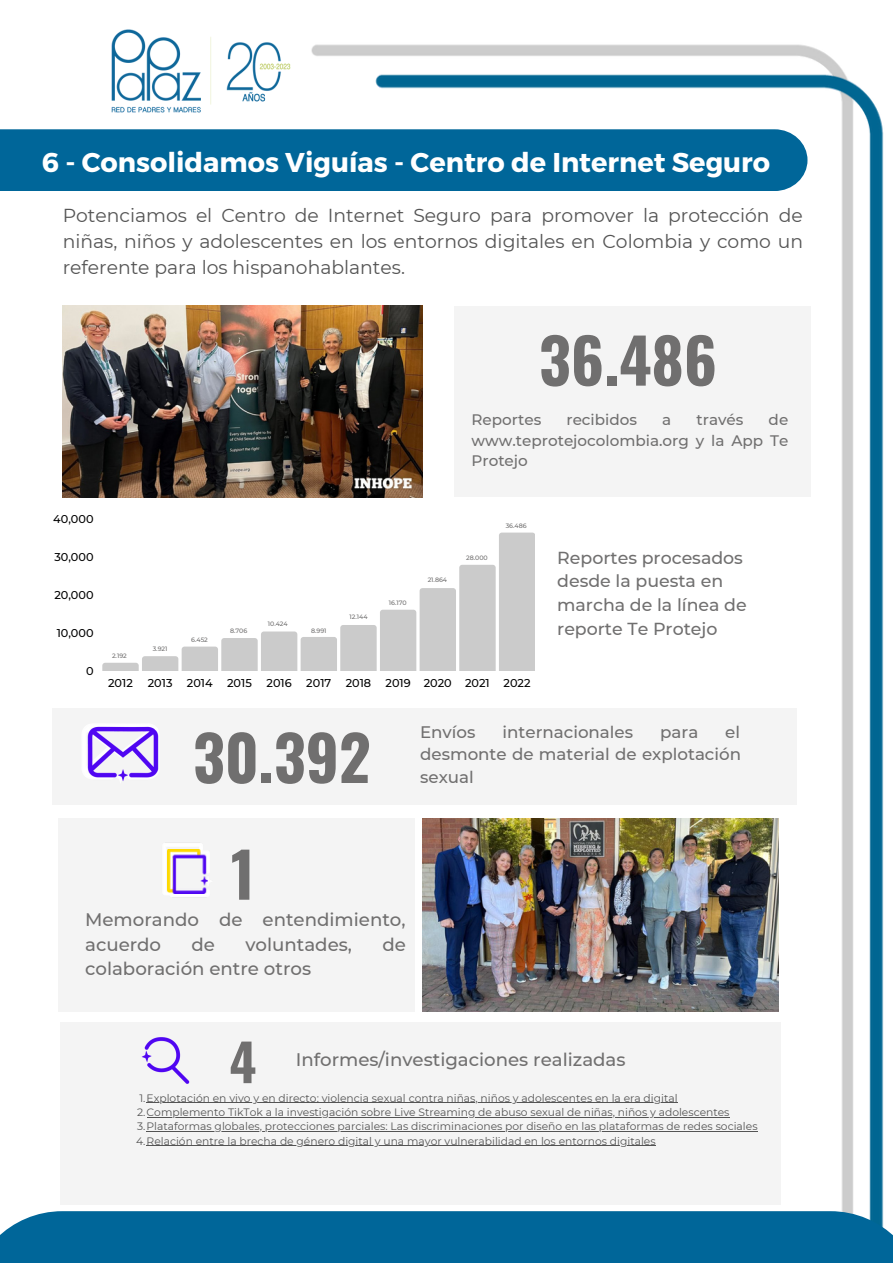
<style>
.page{position:relative;width:893px;height:1264px;background:#fff}
.page>*{position:absolute;margin:0;border:0;box-sizing:border-box;transform-origin:0 0}
.t1{font:700 61.8px "Oswald";color:#706f6f}
.t2{font:700 51.3px "Oswald";color:#706f6f}
.t3{font:700 27.15px "Montserrat";color:#fff}
.t4{font:18.75px/25.8px "Montserrat";color:#545454;text-align:justify}
.t5{font:500 18.15px/24.8px "Montserrat";color:#706f6f}
.t6{font:500 17.4px/23.5px "Montserrat";color:#706f6f}
.t7{font:500 16.65px/22.5px "Montserrat";color:#706f6f;text-align:right}
.t8{font:500 15.15px/20.2px "Montserrat";color:#706f6f;text-align:justify}
.t9{font:500 11.25px "Montserrat";color:#000}
.t10{font:10.8px/14.2px "Montserrat";color:#545454}
.t11{font:500 6.3px "Montserrat";color:#706f6f}
</style>
<div class="page">
<img style="left:58px;top:44px;width:826px;height:1167px">
<div style="left:0;top:1211px;width:892px;height:51px;background:#069"></div>
<img style="left:80px;top:29px;width:241px;height:100px">
<div style="left:454px;top:306px;width:356px;height:190px;background:#f4f4f4"></div>
<div style="left:52px;top:708px;width:744px;height:97px;background:#f4f4f4"></div>
<div style="left:58px;top:818px;width:357px;height:193px;background:#f4f4f4"></div>
<svg style="left:102px;top:532px;width:433px;height:139px"></svg>
<img style="left:63px;top:306px;width:359px;height:191px">
<img style="left:422px;top:818px;width:356px;height:193px">
<img style="left:164px;top:844px;width:45px;height:52px">
<img style="left:167px;top:849px;width:41px;height:44px">
<img style="left:83px;top:725px;width:76px;height:56px">
<div style="left:0;top:129px;width:807px;height:62px;background:#069"></div>
<div style="left:60px;top:1022px;width:720px;height:182px;background:#f4f4f4"></div>
<hr style="left:146px;top:1102px;width:531px;height:1px;background:#545454">
<hr style="left:146px;top:1116px;width:583px;height:1px;background:#545454">
<hr style="left:146px;top:1131px;width:611px;height:1px;background:#545454">
<hr style="left:146px;top:1145px;width:509px;height:1px;background:#545454">
<img style="left:141px;top:1037px;width:49px;height:47px">
<h3 class="t3" style="left:42px;top:145px;width:729px">6 - Consolidamos Viguías - Centro de Internet Seguro</h3>
<h3 class="t4" style="left:63px;top:203px;width:742px">Potenciamos el Centro de Internet Seguro para promover la protección de niñas, niños y adolescentes en los entornos digitales en Colombia y como un referente para los hispanohablantes.</h3>
<h1 class="t1" style="left:539px;top:312px;width:179px">36.486</h1>
<h3 class="t8" style="left:471px;top:410px;width:71px">Reportes</h3>
<h3 class="t8" style="left:566px;top:410px;width:72px">recibidos</h3>
<h3 class="t8" style="left:662px;top:410px;width:11px">a</h3>
<h3 class="t8" style="left:696px;top:410px;width:48px">través</h3>
<h3 class="t8" style="left:471px;top:410px;width:318px;text-indent:297px">de www.teprotejocolombia.org y la App Te Protejo</h3>
<p class="t9" style="left:53px;top:512px;width:42px">40,000</p>
<p class="t9" style="left:54px;top:550px;width:41px">30,000</p>
<p class="t9" style="left:54px;top:588px;width:41px">20,000</p>
<p class="t9" style="left:57px;top:626px;width:38px">10,000</p>
<p class="t9" style="left:86px;top:664px;width:9px">0</p>
<p class="t11" style="left:112px;top:651px;width:16px">2.192</p>
<p class="t11" style="left:153px;top:644px;width:16px">3.921</p>
<p class="t11" style="left:191px;top:635px;width:18px">6.452</p>
<p class="t11" style="left:349px;top:612px;width:20px">12.144</p>
<p class="t11" style="left:389px;top:599px;width:19px">16.170</p>
<p class="t11" style="left:427px;top:576px;width:21px">21.864</p>
<p class="t11" style="left:466px;top:553px;width:23px">28.000</p>
<p class="t11" style="left:505px;top:521px;width:23px">36.486</p>
<h3 class="t6" style="left:557px;top:546px;width:191px">Reportes procesados desde la puesta en marcha de la línea de</h3>
<p class="t11" style="left:230px;top:626px;width:19px">8.706</p>
<h3 class="t6" style="left:557px;top:616px;width:162px">reporte Te Protejo</h3>
<p class="t11" style="left:268px;top:620px;width:21px">10.424</p>
<p class="t11" style="left:311px;top:626px;width:17px">8.991</p>
<p class="t9" style="left:108px;top:676px;width:26px">2012</p>
<p class="t9" style="left:148px;top:676px;width:26px">2013</p>
<p class="t9" style="left:187px;top:676px;width:27px">2014</p>
<p class="t9" style="left:227px;top:676px;width:26px">2015</p>
<p class="t9" style="left:266px;top:676px;width:27px">2016</p>
<p class="t9" style="left:306px;top:676px;width:26px">2017</p>
<p class="t9" style="left:346px;top:676px;width:27px">2018</p>
<p class="t9" style="left:385px;top:676px;width:147px">2019 2020 2021 2022</p>
<h1 class="t1" style="left:193px;top:709px;width:179px">30.392</h1>
<h3 class="t7" style="left:420px;top:720px;width:57px">Envíos</h3>
<h3 class="t7" style="left:502px;top:720px;width:132px">internacionales</h3>
<h3 class="t7" style="left:660px;top:720px;width:40px">para</h3>
<h3 class="t7" style="left:420px;top:720px;width:322px">el<br>desmonte de material de explotación</h3>
<h3 class="t7" style="left:420px;top:765px;width:55px">sexual</h3>
<h1 class="t1" style="left:231px;top:826px;width:26px">1</h1>
<h3 class="t5" style="left:85px;top:907px;width:322px">Memorando de entendimiento, acuerdo</h3>
<h3 class="t5" style="left:191px;top:931px;width:25px">de</h3>
<h3 class="t5" style="left:245px;top:931px;width:108px">voluntades,</h3>
<h3 class="t5" style="left:382px;top:931px;width:25px">de</h3>
<h3 class="t5" style="left:85px;top:956px;width:227px">colaboración entre otros</h3>
<h2 class="t2" style="left:229px;top:1021px;width:28px">4</h2>
<p class="t10" style="left:136px;top:1090px;width:623px">1.Explotación en vivo y en directo: violencia sexual contra niñas, niños y adolescentes en la era digital 2.Complemento TikTok a la investigación sobre Live Streaming de abuso sexual de niñas, niños y adolescentes 3.Plataformas globales, protecciones parciales: Las discriminaciones por diseño en las plataformas de redes sociales 4.Relación entre la brecha de género digital y una mayor vulnerabilidad en los entornos digitales</p>
<h3 class="t5" style="left:296px;top:1047px;width:331px">Informes/investigaciones realizadas</h3>
</div>
